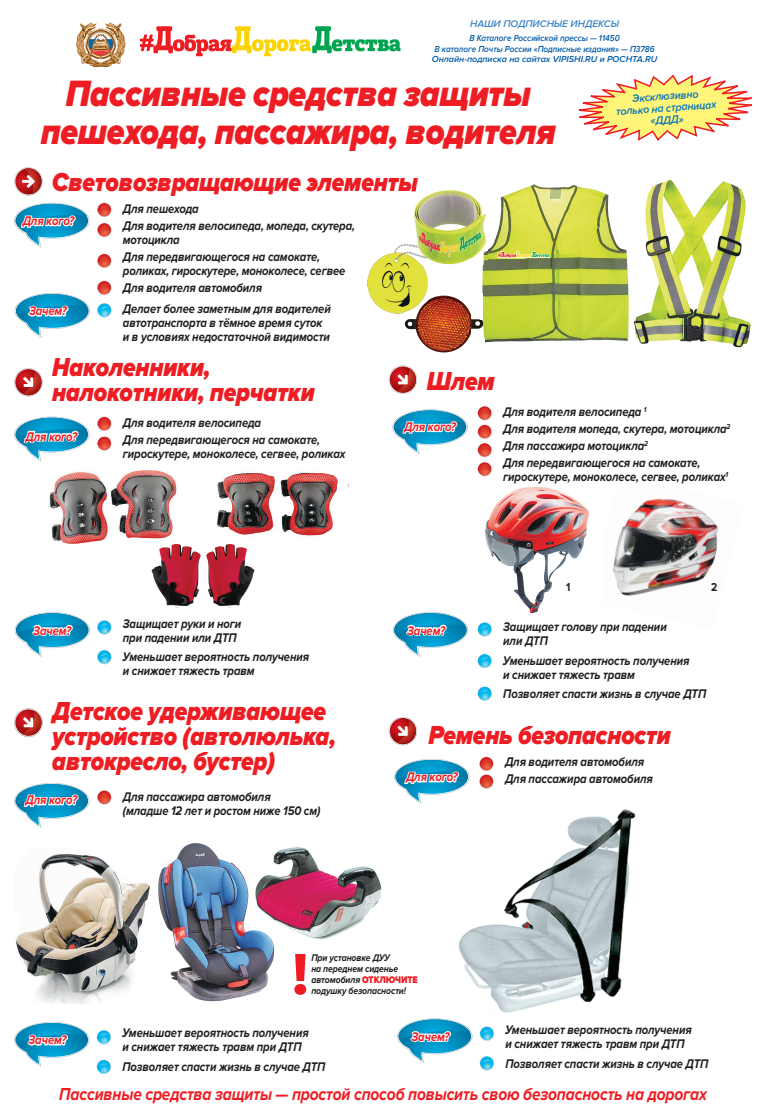
<style>
.page{position:relative;width:766px;height:1120px;background:#fff}
.page>*{position:absolute;margin:0;border:0;box-sizing:border-box;transform-origin:0 0}
.t1{font:italic 900 38px/37.5px "Proxima Nova";letter-spacing:-.01em;color:#ee1d23;text-align:center;scale:.86 1}
.t2{font:italic 900 27px/25px "Proxima Nova";letter-spacing:-.01em;color:#ee1d23;scale:.86 1}
.t3{font:italic 700 18px "Proxima Nova";letter-spacing:-.01em;color:#ee1d23;scale:.86 1}
.t4{font:italic 700 13px/14px "Proxima Nova";letter-spacing:-.01em;color:#231f20;scale:.86 1}
.t5{font:italic 700 13px "Proxima Nova";letter-spacing:-.01em;color:#ee1d23;scale:.86 1}
.t6{font:700 12px "Proxima Nova";color:#231f20;scale:.86 1}
.t7{font:italic 600 11px/11.8px "Proxima Nova";color:#0072bc;text-align:center;scale:.96 1}
.t8{font:italic 700 10px/11px "Proxima Nova";letter-spacing:-.01em;color:#231f20;scale:.86 1}
.t9{font:italic 600 10px "Proxima Nova";color:#3e85c5}
.t10{font:italic 600 9px/11px "Proxima Nova";color:#015aaa;text-align:center;scale:.9 1}
.t11{font:italic 600 9px "Proxima Nova";color:#015aaa}
.s1{font-weight:900;font-style:normal;color:#ee1d23}
</style>
<div class="page">
<img style="left:404px;top:296px;width:67px;height:57px">
<img style="left:612px;top:498px;width:106px;height:98px">
<img style="left:485px;top:486px;width:104px;height:128px">
<svg style="left:388px;top:365px;width:29px;height:29px"></svg>
<svg style="left:388px;top:717px;width:29px;height:29px"></svg>
<img style="left:158px;top:843px;width:117px;height:159px">
<img style="left:76px;top:22px;width:49px;height:45px">
<svg style="left:579px;top:74px;width:173px;height:67px"></svg>
<svg style="left:140px;top:26px;width:260px;height:30px"></svg>
<svg style="left:14px;top:203px;width:75px;height:45px"></svg>
<svg style="left:14px;top:783px;width:75px;height:45px"></svg>
<svg style="left:15px;top:293px;width:75px;height:45px"></svg>
<svg style="left:14px;top:1022px;width:75px;height:45px"></svg>
<img style="left:482px;top:184px;width:147px;height:159px">
<img style="left:471px;top:293px;width:13px;height:50px">
<img style="left:367px;top:243px;width:85px;height:71px">
<img style="left:404px;top:293px;width:48px;height:28px">
<img style="left:633px;top:179px;width:118px;height:169px">
<svg style="left:97px;top:303px;width:14px;height:14px"></svg>
<svg style="left:98px;top:304px;width:13px;height:13px"></svg>
<div style="left:97px;top:1030px;width:14px;height:14px;background:#5ed0f0;border-radius:50%"></div>
<svg style="left:97px;top:1030px;width:13px;height:14px"></svg>
<svg style="left:97px;top:1030px;width:13px;height:9px"></svg>
<svg style="left:97px;top:1060px;width:13px;height:13px"></svg>
<svg style="left:98px;top:791px;width:13px;height:13px"></svg>
<img style="left:49px;top:470px;width:128px;height:74px">
<img style="left:217px;top:472px;width:132px;height:65px">
<svg style="left:14px;top:416px;width:75px;height:45px"></svg>
<svg style="left:15px;top:612px;width:75px;height:45px"></svg>
<svg style="left:98px;top:621px;width:13px;height:13px"></svg>
<div style="left:97px;top:650px;width:14px;height:14px;background:#a2d6e8;border-radius:50%"></div>
<svg style="left:98px;top:650px;width:13px;height:14px"></svg>
<svg style="left:98px;top:650px;width:13px;height:9px"></svg>
<svg style="left:97px;top:417px;width:14px;height:14px"></svg>
<svg style="left:98px;top:417px;width:13px;height:13px"></svg>
<svg style="left:98px;top:437px;width:13px;height:13px"></svg>
<svg style="left:97px;top:203px;width:14px;height:14px"></svg>
<svg style="left:98px;top:203px;width:13px;height:13px"></svg>
<div style="left:97px;top:223px;width:14px;height:14px;background:#e0b2b1;border-radius:50%"></div>
<svg style="left:98px;top:223px;width:13px;height:14px"></svg>
<svg style="left:98px;top:223px;width:13px;height:9px"></svg>
<svg style="left:97px;top:281px;width:14px;height:14px"></svg>
<svg style="left:98px;top:281px;width:13px;height:13px"></svg>
<svg style="left:97px;top:254px;width:14px;height:14px"></svg>
<svg style="left:98px;top:254px;width:13px;height:13px"></svg>
<svg style="left:392px;top:409px;width:75px;height:45px"></svg>
<svg style="left:393px;top:612px;width:75px;height:45px"></svg>
<svg style="left:478px;top:623px;width:13px;height:13px"></svg>
<svg style="left:478px;top:654px;width:13px;height:13px"></svg>
<svg style="left:478px;top:687px;width:13px;height:13px"></svg>
<div style="left:477px;top:443px;width:14px;height:14px;background:#e0d9da;border-radius:50%"></div>
<svg style="left:478px;top:443px;width:13px;height:14px"></svg>
<svg style="left:478px;top:407px;width:13px;height:45px"></svg>
<div style="left:477px;top:462px;width:14px;height:14px;background:#e0d5d6;border-radius:50%"></div>
<svg style="left:478px;top:462px;width:13px;height:14px"></svg>
<svg style="left:478px;top:462px;width:13px;height:9px"></svg>
<svg style="left:394px;top:759px;width:75px;height:45px"></svg>
<svg style="left:480px;top:1056px;width:13px;height:14px"></svg>
<svg style="left:480px;top:1056px;width:13px;height:9px"></svg>
<svg style="left:397px;top:1018px;width:75px;height:45px"></svg>
<svg style="left:479px;top:1026px;width:15px;height:15px"></svg>
<svg style="left:480px;top:1027px;width:13px;height:13px"></svg>
<svg style="left:479px;top:757px;width:14px;height:13px"></svg>
<svg style="left:479px;top:757px;width:13px;height:9px"></svg>
<svg style="left:479px;top:775px;width:14px;height:13px"></svg>
<svg style="left:479px;top:775px;width:13px;height:8px"></svg>
<img style="left:16px;top:854px;width:134px;height:149px">
<img style="left:255px;top:846px;width:126px;height:94px">
<svg style="left:14px;top:167px;width:29px;height:29px"></svg>
<svg style="left:15px;top:168px;width:27px;height:26px"></svg>
<svg style="left:22px;top:168px;width:20px;height:26px"></svg>
<svg style="left:14px;top:368px;width:29px;height:29px"></svg>
<svg style="left:14px;top:708px;width:29px;height:30px"></svg>
<img style="left:497px;top:251px;width:52px;height:7px">
<svg style="left:498px;top:252px;width:51px;height:6px"></svg>
<img style="left:149px;top:543px;width:106px;height:65px">
<img style="left:446px;top:803px;width:190px;height:210px">
<img style="left:414px;top:188px;width:74px;height:76px">
<svg style="left:409px;top:188px;width:9px;height:8px"></svg>
<img style="left:409px;top:238px;width:43px;height:26px">
<svg style="left:294px;top:954px;width:12px;height:41px"></svg>
<p class="t9" style="left:470px;top:18px;width:150px">НАШИ ПОДПИСНЫЕ ИНДЕКСЫ</p>
<p class="t10" style="left:434px;top:32px;width:246px">В Каталоге Российской прессы — 11450<br>В каталоге Почты России «Подписные издания» — П3786</p>
<p class="t11" style="left:431px;top:53px;width:227px">Онлайн-подписка на сайтах VIPISHI.RU и POCHTA.RU</p>
<p class="t7" style="left:614px;top:94px;width:106px;rotate:-4deg">Эксклюзивно только на страницах «ДДД»</p>
<h1 class="t1" style="left:41px;top:76px;width:600px">Пассивные средства защиты пешехода, пассажира, водителя</h1>
<h2 class="t2" style="left:52px;top:171px;width:426px">Световозвращающие элементы</h2>
<p class="t5" style="left:23px;top:213px;width:61px">Для кого?</p>
<p class="t5" style="left:29px;top:304px;width:46px">Зачем?</p>
<p class="t4" style="left:123px;top:201px;width:271px;line-height:16.8px">Для пешехода<br>Для водителя велосипеда, мопеда, скутера,</p>
<p class="t4" style="left:123px;top:231px;width:231px;line-height:16.8px">мотоцикла<br>Для передвигающегося на самокате,</p>
<p class="t4" style="left:123px;top:262px;width:260px;line-height:16.8px">роликах, гироскутере, моноколесе, сегвее<br>Для водителя автомобиля</p>
<p class="t4" style="left:123px;top:302px;width:243px">Делает более заметным для водителей автотранспорта в тёмное время суток и в условиях недостаточной видимости</p>
<h2 class="t2" style="left:52px;top:356px;width:307px">Наколенники, налокотники, перчатки</h2>
<p class="t5" style="left:26px;top:429px;width:61px">Для кого?</p>
<p class="t4" style="left:123px;top:414px;width:231px;line-height:16.8px">Для водителя велосипеда<br>Для передвигающегося на самокате,</p>
<p class="t4" style="left:123px;top:447px;width:260px">гироскутере, моноколесе, сегвее, роликах</p>
<p class="t5" style="left:33px;top:623px;width:46px">Зачем?</p>
<p class="t4" style="left:123px;top:616px;width:139px">Защищает руки и ноги при падении или ДТП</p>
<p class="t4" style="left:123px;top:650px;width:218px">Уменьшает вероятность получения и снижает тяжесть травм</p>
<h2 class="t2" style="left:52px;top:699px;width:331px">Детское удерживающее устройство (автолюлька, автокресло, бустер)</h2>
<p class="t5" style="left:26px;top:792px;width:61px">Для кого?</p>
<p class="t4" style="left:123px;top:789px;width:231px">Для пассажира автомобиля<br>(младше 12 лет и ростом ниже 150 см)</p>
<h2 class="t2" style="left:426px;top:369px;width:81px">Шлем</h2>
<p class="t5" style="left:404px;top:419px;width:61px">Для кого?</p>
<p class="t4" style="left:503px;top:404px;width:266px;line-height:16.8px">Для водителя велосипеда <sup>1<br></sup>Для водителя мопеда, скутера, мотоцикла<sup>2<br></sup>Для пассажира мотоцикла<sup>2<br></sup>Для передвигающегося на самокате,</p>
<p class="t4" style="left:503px;top:470px;width:263px">гироскутере, моноколесе, сегвее, роликах<sup>1</sup></p>
<p class="t6" style="left:566px;top:580px;width:6px">1</p>
<p class="t6" style="left:711px;top:580px;width:9px">2</p>
<p class="t4" style="left:503px;top:620px;width:192px">Защищает голову при падении или ДТП</p>
<p class="t4" style="left:503px;top:653px;width:218px">Уменьшает вероятность получения и снижает тяжесть травм</p>
<p class="t4" style="left:503px;top:687px;width:237px">Позволяет спасти жизнь в случае ДТП</p>
<h2 class="t2" style="left:428px;top:723px;width:283px">Ремень безопасности</h2>
<p class="t5" style="left:406px;top:769px;width:61px">Для кого?</p>
<p class="t5" style="left:407px;top:623px;width:46px">Зачем?</p>
<p class="t4" style="left:505px;top:753px;width:173px;line-height:16.8px">Для водителя автомобиля<br>Для пассажира автомобиля</p>
<p class="t5" style="left:29px;top:1032px;width:46px">Зачем?</p>
<p class="t8" style="left:311px;top:952px;width:125px">При установке ДУУ<br>на переднем сиденье автомобиля <span class="s1">ОТКЛЮЧИТЕ </span>подушку безопасности!</p>
<p class="t4" style="left:122px;top:1026px;width:218px">Уменьшает вероятность получения и снижает тяжесть травм при ДТП</p>
<p class="t4" style="left:122px;top:1060px;width:237px">Позволяет спасти жизнь в случае ДТП</p>
<p class="t5" style="left:411px;top:1029px;width:46px">Зачем?</p>
<p class="t4" style="left:505px;top:1023px;width:218px">Уменьшает вероятность получения и снижает тяжесть травм при ДТП</p>
<p class="t4" style="left:505px;top:1056px;width:237px">Позволяет спасти жизнь в случае ДТП</p>
<h3 class="t3" style="left:59px;top:1084px;width:754px">Пассивные средства защиты — простой способ повысить свою безопасность на дорогах</h3>
</div>
